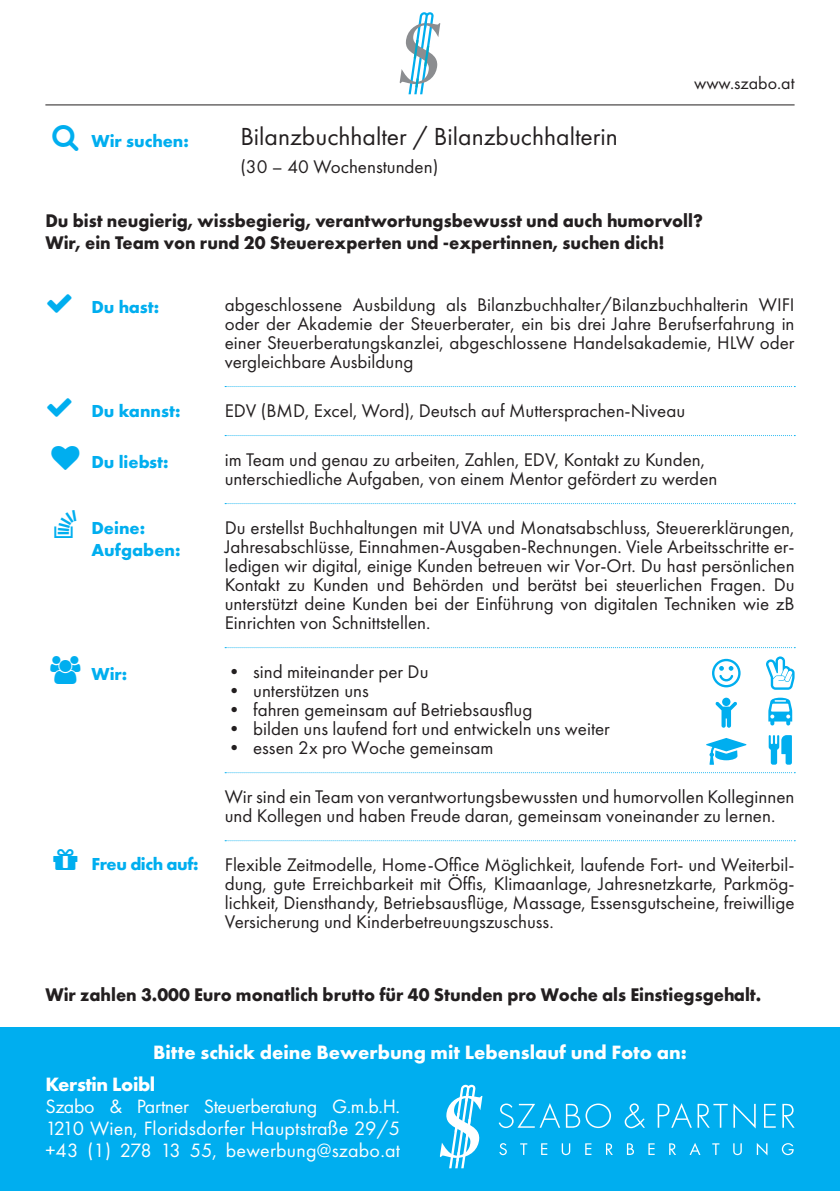
<style>
.page{position:relative;width:840px;height:1191px;background:#fff}
.page>*{position:absolute;margin:0;border:0;box-sizing:border-box;transform-origin:0 0}
.t1{font:25.6px "Futura PT";color:#231f20}
.t2{font:20px/22px "Futura PT";letter-spacing:.01em;color:#fff;text-align:justify}
.t3{font:700 20px "Futura PT";color:#fff}
.t4{font:700 20px "Futura PT";letter-spacing:-.02em;color:#fff}
.t5{font:19px/19px "Futura PT";color:#231f20;text-align:justify}
.t6{font:700 19px/21.6px "Futura PT";color:#231f20;scale:.95 1}
.t7{font:700 18px/22px "Futura PT";color:#00aeef}
.t8{font:18px "Futura PT";color:#231f20}
.t9{font:700 18px "Futura PT";letter-spacing:-.025em;color:#00aeef}
</style>
<div class="page">
<div style="left:0;top:1028px;width:839px;height:163px;background:#00aeef"></div>
<svg style="left:439px;top:1084px;width:43px;height:84px"></svg>
<svg style="left:498px;top:1103px;width:112px;height:25px"></svg>
<svg style="left:624px;top:1103px;width:20px;height:25px"></svg>
<svg style="left:657px;top:1103px;width:34px;height:24px"></svg>
<svg style="left:697px;top:1103px;width:30px;height:24px"></svg>
<svg style="left:733px;top:1103px;width:22px;height:25px"></svg>
<svg style="left:764px;top:1103px;width:11px;height:24px"></svg>
<svg style="left:782px;top:1103px;width:12px;height:24px"></svg>
<svg style="left:499px;top:1143px;width:7px;height:12px"></svg>
<svg style="left:520px;top:1143px;width:7px;height:12px"></svg>
<svg style="left:541px;top:1143px;width:6px;height:12px"></svg>
<svg style="left:561px;top:1143px;width:9px;height:12px"></svg>
<svg style="left:585px;top:1143px;width:6px;height:12px"></svg>
<svg style="left:606px;top:1143px;width:6px;height:12px"></svg>
<svg style="left:626px;top:1143px;width:7px;height:12px"></svg>
<svg style="left:648px;top:1143px;width:6px;height:12px"></svg>
<svg style="left:669px;top:1143px;width:6px;height:12px"></svg>
<svg style="left:689px;top:1143px;width:11px;height:12px"></svg>
<svg style="left:712px;top:1143px;width:7px;height:12px"></svg>
<svg style="left:733px;top:1143px;width:8px;height:12px"></svg>
<svg style="left:756px;top:1143px;width:11px;height:12px"></svg>
<svg style="left:781px;top:1143px;width:12px;height:12px"></svg>
<svg style="left:399px;top:12px;width:41px;height:82px"></svg>
<hr style="left:45px;top:104px;width:749px;height:1px;background:#231f20">
<svg style="left:225px;top:386px;width:569px;height:1px"></svg>
<svg style="left:225px;top:435px;width:569px;height:1px"></svg>
<svg style="left:225px;top:503px;width:569px;height:1px"></svg>
<svg style="left:225px;top:647px;width:569px;height:1px"></svg>
<svg style="left:225px;top:772px;width:569px;height:1px"></svg>
<svg style="left:225px;top:840px;width:569px;height:1px"></svg>
<svg style="left:712px;top:659px;width:28px;height:28px"></svg>
<svg style="left:715px;top:697px;width:21px;height:30px"></svg>
<svg style="left:706px;top:738px;width:40px;height:26px"></svg>
<svg style="left:766px;top:656px;width:28px;height:34px"></svg>
<svg style="left:768px;top:697px;width:23px;height:28px"></svg>
<svg style="left:768px;top:735px;width:23px;height:29px"></svg>
<p class="t7" style="left:91px;top:129px;width:99px">Wir suchen:</p>
<h1 class="t1" style="left:240px;top:121px;width:379px">Bilanzbuchhalter / Bilanzbuchhalterin</h1>
<p class="t5" style="left:240px;top:157px;width:199px">(30 – 40 Wochenstunden)</p>
<p class="t8" style="left:693px;top:72px;width:102px">www.szabo.at</p>
<p class="t6" style="left:45px;top:210px;width:693px">Du bist neugierig, wissbegierig, verantwortungsbewusst und auch humorvoll?<br>Wir, ein Team von rund 20 Steuerexperten und -expertinnen, suchen dich!</p>
<p class="t7" style="left:91px;top:295px;width:69px">Du hast:</p>
<p class="t5" style="left:225px;top:295px;width:571px">abgeschlossene Ausbildung als Bilanzbuchhalter/Bilanzbuchhalterin WIFI oder der Akademie der Steuerberater, ein bis drei Jahre Berufserfahrung in einer Steuerberatungskanzlei, abgeschlossene Handelsakademie, HLW oder vergleichbare Ausbildung</p>
<p class="t5" style="left:225px;top:401px;width:462px">EDV (BMD, Excel, Word), Deutsch auf Muttersprachen-Niveau</p>
<p class="t5" style="left:225px;top:450px;width:494px">im Team und genau zu arbeiten, Zahlen, EDV, Kontakt zu Kunden, unterschiedliche Aufgaben, von einem Mentor gefördert zu werden</p>
<p class="t5" style="left:225px;top:518px;width:571px">Du erstellst Buchhaltungen mit UVA und Monatsabschluss, Steuererklärungen, Jahresabschlüsse, Einnahmen-Ausgaben-Rechnungen. Viele Arbeitsschritte er&shy;ledigen wir digital, einige Kunden betreuen wir Vor-Ort. Du hast persönlichen Kontakt zu Kunden und Behörden und berätst bei steuerlichen Fragen. Du unterstützt deine Kunden bei der Einführung von digitalen Techniken wie zB Einrichten von Schnittstellen.</p>
<p class="t5" style="left:225px;top:662px;width:205px">• sind miteinander per Du</p>
<p class="t5" style="left:225px;top:681px;width:145px">• unterstützen uns</p>
<p class="t5" style="left:225px;top:700px;width:309px">• fahren gemeinsam auf Betriebsausflug</p>
<p class="t5" style="left:225px;top:719px;width:386px">• bilden uns laufend fort und entwickeln uns weiter</p>
<p class="t5" style="left:225px;top:738px;width:270px">• essen 2x pro Woche gemeinsam</p>
<p class="t5" style="left:225px;top:787px;width:571px">Wir sind ein Team von verantwortungsbewussten und humorvollen Kolleginnen und Kollegen und haben Freude daran, gemeinsam voneinander zu lernen.</p>
<p class="t5" style="left:225px;top:855px;width:571px">Flexible Zeitmodelle, Home-Office Möglichkeit, laufende Fort- und Weiterbil&shy;dung, gute Erreichbarkeit mit Öffis, Klimaanlage, Jahresnetzkarte, Parkmög&shy;lichkeit, Diensthandy, Betriebsausflüge, Massage, Essensgutscheine, freiwillige Versicherung und Kinderbetreuungszuschuss.</p>
<p class="t7" style="left:91px;top:399px;width:90px">Du kannst:</p>
<p class="t7" style="left:91px;top:450px;width:79px">Du liebst:</p>
<p class="t7" style="left:91px;top:516px;width:90px;text-indent:-37px">● Deine:<br>Aufgaben:</p>
<p class="t7" style="left:91px;top:662px;width:37px">Wir:</p>
<p class="t9" style="left:91px;top:852px;width:108px">Freu dich auf:</p>
<p class="t6" style="left:45px;top:983px;width:754px">Wir zahlen 3.000 Euro monatlich brutto für 40 Stunden pro Woche als Einstiegsgehalt.</p>
<p class="t3" style="left:153px;top:1039px;width:535px">Bitte schick deine Bewerbung mit Lebenslauf und Foto an:</p>
<p class="t4" style="left:45px;top:1071px;width:111px">Kerstin Loibl</p>
<p class="t2" style="left:45px;top:1095px;width:356px">Szabo &amp; Partner Steuerberatung G.m.b.H.<br>1210 Wien, Floridsdorfer Hauptstraße 29/5 +43 (1) 278 13 55, bewerbung@szabo.at</p>
</div>
